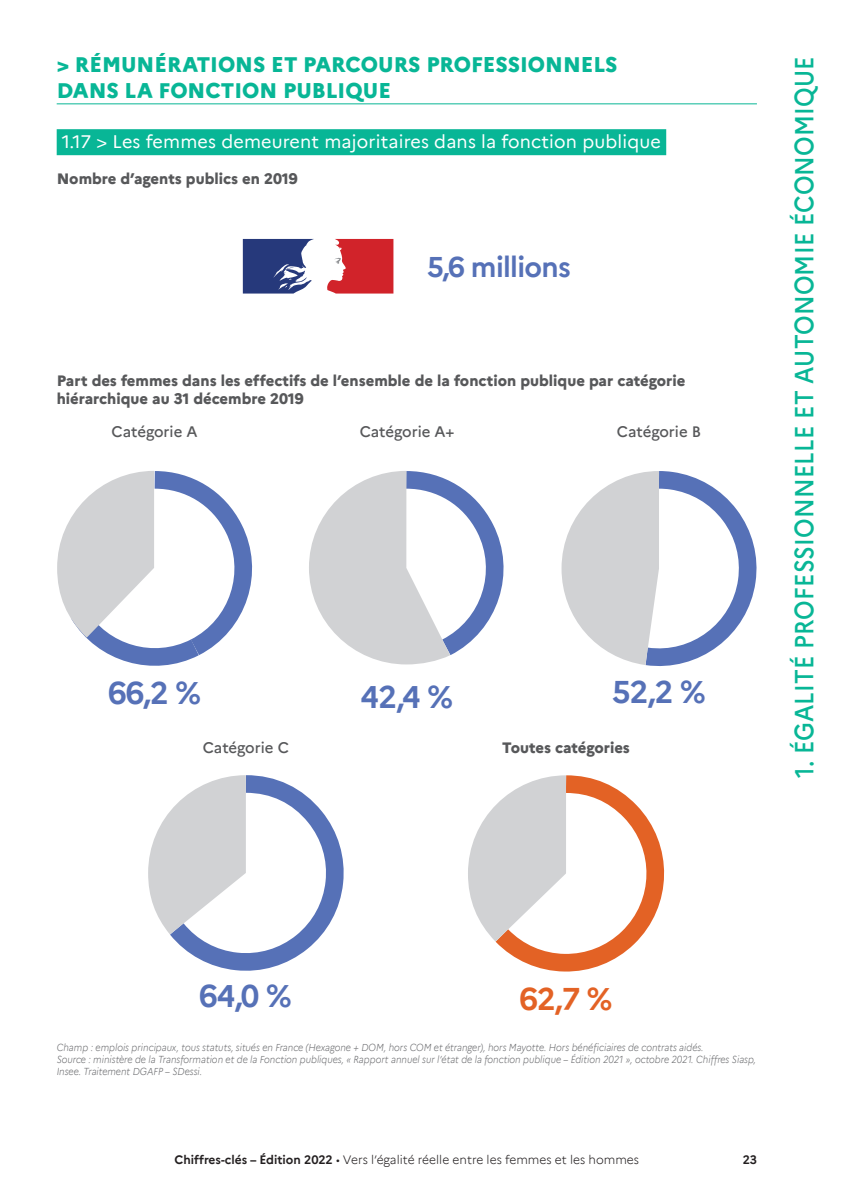
<style>
.page{position:relative;width:842px;height:1191px;background:#fff}
.page>*{position:absolute;margin:0;border:0;box-sizing:border-box;transform-origin:0 0}
.t1{font:700 30.8px "Marianne";letter-spacing:-.025em;color:#5671b7}
.t2{font:700 30.8px "Marianne";color:#e36225}
.t3{font:700 28px "Marianne";letter-spacing:-.025em;color:#5671b7}
.t4{font:500 26px "Marianne";letter-spacing:.01em;color:#08b696;scale:.9 1}
.t5{font:800 21px/25.2px "Marianne";color:#08b696}
.H1_1{font:18px "Marianne";letter-spacing:.01em;color:#fff}
.t6{font:800 15px/18px "Marianne";color:#57585a}
.t7{font:500 15px "Marianne";color:#57585a}
.t8{font:300 12px "Marianne";color:#231f20}
.t9{font:700 12px "Marianne";color:#231f20}
.Sources{font:italic 300 10px/12px "Marianne";color:#6c6d70;scale:.91 1}
.s1{font-weight:700}
</style>
<div class="page">
<hr style="left:57px;top:103px;width:700px;height:1px;background:#08b696">
<svg style="left:243px;top:239px;width:71px;height:54px"></svg>
<svg style="left:327px;top:239px;width:66px;height:54px"></svg>
<div style="left:57px;top:129px;width:609px;height:26px;background:#08b696"></div>
<svg style="left:495px;top:775px;width:170px;height:197px"></svg>
<svg style="left:468px;top:775px;width:98px;height:166px"></svg>
<svg style="left:170px;top:775px;width:174px;height:196px"></svg>
<svg style="left:148px;top:775px;width:98px;height:159px"></svg>
<svg style="left:57px;top:471px;width:196px;height:195px"></svg>
<svg style="left:561px;top:471px;width:196px;height:195px"></svg>
<svg style="left:309px;top:471px;width:195px;height:194px"></svg>
<p class="t5" style="left:57px;top:51px;width:562px">&gt; RÉMUNÉRATIONS ET PARCOURS PROFESSIONNELS<br>DANS LA FONCTION PUBLIQUE</p>
<p class="H1_1" style="left:62px;top:128px;width:601px">1.17 &gt; Les femmes demeurent majoritaires dans la fonction publique</p>
<p class="t6" style="left:57px;top:169px;width:243px">Nombre d’agents publics en 2019</p>
<p class="t3" style="left:427px;top:245px;width:145px">5,6 millions</p>
<p class="t6" style="left:57px;top:370px;width:630px">Part des femmes dans les effectifs de l’ensemble de la fonction publique par catégorie hiérarchique au 31 décembre 2019</p>
<p class="t7" style="left:112px;top:420px;width:87px">Catégorie A</p>
<p class="t7" style="left:360px;top:420px;width:96px">Catégorie A+</p>
<p class="t7" style="left:617px;top:420px;width:86px">Catégorie B</p>
<p class="t1" style="left:108px;top:669px;width:94px">66,2 %</p>
<p class="t7" style="left:203px;top:736px;width:88px">Catégorie C</p>
<p class="t1" style="left:360px;top:673px;width:94px">42,4 %</p>
<p class="t1" style="left:612px;top:668px;width:95px">52,2 %</p>
<p class="t6" style="left:502px;top:737px;width:129px">Toutes catégories</p>
<h3 class="t4" style="left:784px;top:777px;width:803px;rotate:-90deg">1. ÉGALITÉ PROFESSIONNELLE ET AUTONOMIE ÉCONOMIQUE</h3>
<p class="t1" style="left:199px;top:972px;width:94px">64,0 %</p>
<p class="t2" style="left:519px;top:975px;width:95px">62,7 %</p>
<p class="Sources" style="left:57px;top:1040px;width:712px">Champ : emplois principaux, tous statuts, situés en France (Hexagone + DOM, hors COM et étranger), hors Mayotte. Hors bénéficiaires de contrats aidés.</p>
<p class="Sources" style="left:57px;top:1052px;width:770px">Source : ministère de la Transformation et de la Fonction publiques, « Rapport annuel sur l’état de la fonction publique – Édition 2021 », octobre 2021. Chiffres Siasp,<br>Insee. Traitement DGAFP – SDessi.</p>
<p class="t8" style="left:175px;top:1150px;width:466px"><span class="s1">Chiffres-clés – Édition 2022</span> • Vers l’égalité réelle entre les femmes et les hommes</p>
<p class="t9" style="left:743px;top:1150px;width:16px">23</p>
</div>
